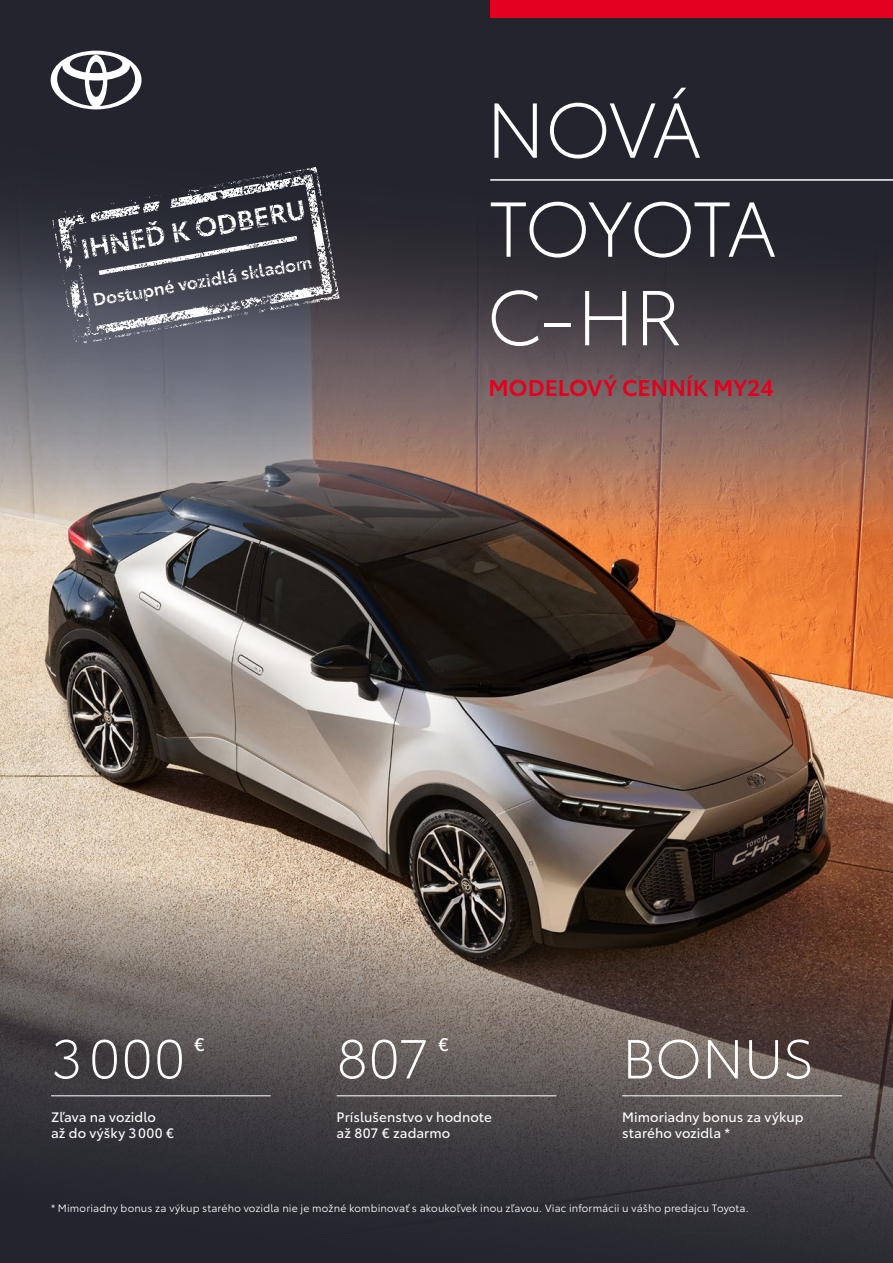
<style>
.page{position:relative;width:893px;height:1263px;background:#fff}
.page>*{position:absolute;margin:0;border:0;box-sizing:border-box;transform-origin:0 0}
.t1{font:300 76.5px/99px "Toyota Type";letter-spacing:-.045em;color:#fff}
.t2{font:300 54px "Toyota Type";letter-spacing:-.005em;color:#fff}
.t3{font:600 26.7px "Toyota Type";color:#fff}
.t4{font:600 22.5px "Toyota Type";color:#e3001f}
.t5{font:18px "Toyota Type";color:#fff}
.t6{font:600 17.4px "Toyota Type";color:#fff}
.t7{font:13.5px/16.2px "Toyota Type";letter-spacing:.005em;color:#fff}
.t8{font:10.5px "Toyota Type";letter-spacing:.01em;color:#fff}
</style>
<div class="page">
<svg style="left:0;top:528px;width:893px;height:50px;background:#896046"></svg>
<svg style="left:0;top:0;width:893px;height:528px;background:#4f4648"></svg>
<img style="left:0;top:578px;width:893px;height:685px">
<hr style="left:51px;top:1095px;width:220px;height:1px;background:#fff">
<hr style="left:337px;top:1095px;width:219px;height:1px;background:#fff">
<hr style="left:622px;top:1095px;width:220px;height:1px;background:#fff">
<div style="left:490px;top:0;width:403px;height:17px;background:#e3001f"></div>
<hr style="left:490px;top:179px;width:403px;height:2px;background:#fff">
<svg style="left:52px;top:167px;width:288px;height:176px;background:#4e4f58"></svg>
<svg style="left:99px;top:236px;width:198px;height:39px;background:#494b54"></svg>
<svg style="left:51px;top:51px;width:91px;height:58px"></svg>
<h3 class="t3" style="left:78px;top:229px;width:229px;rotate:-10deg">IHNEĎ K ODBERU</h3>
<h3 class="t6" style="left:91px;top:287px;width:224px;rotate:-10deg">Dostupné vozidlá skladom</h3>
<h1 class="t1" style="left:486px;top:76px;width:292px">NOVÁ<br>TOYOTA</h1>
<h1 class="t1" style="left:486px;top:263px;width:198px">C-HR</h1>
<h3 class="t4" style="left:489px;top:371px;width:287px">MODELOVÝ CENNÍK MY24</h3>
<h2 class="t2" style="left:51px;top:1020px;width:136px">3000</h2>
<h3 class="t5" style="left:194px;top:1031px;width:12px">€</h3>
<p class="t7" style="left:51px;top:1108px;width:125px">Zľava na vozidlo<br>až do výšky 3000 €</p>
<h2 class="t2" style="left:337px;top:1020px;width:94px">807</h2>
<h3 class="t5" style="left:438px;top:1031px;width:12px">€</h3>
<p class="t7" style="left:337px;top:1108px;width:157px">Príslušenstvo v hodnote až 807 € zadarmo</p>
<h2 class="t2" style="left:622px;top:1020px;width:193px">BONUS</h2>
<p class="t7" style="left:622px;top:1108px;width:183px">Mimoriadny bonus za výkup starého vozidla *</p>
<p class="t8" style="left:51px;top:1200px;width:699px">* Mimoriadny bonus za výkup starého vozidla nie je možné kombinovať s akoukoľvek inou zľavou. Viac informácii u vášho predajcu Toyota.</p>
</div>
